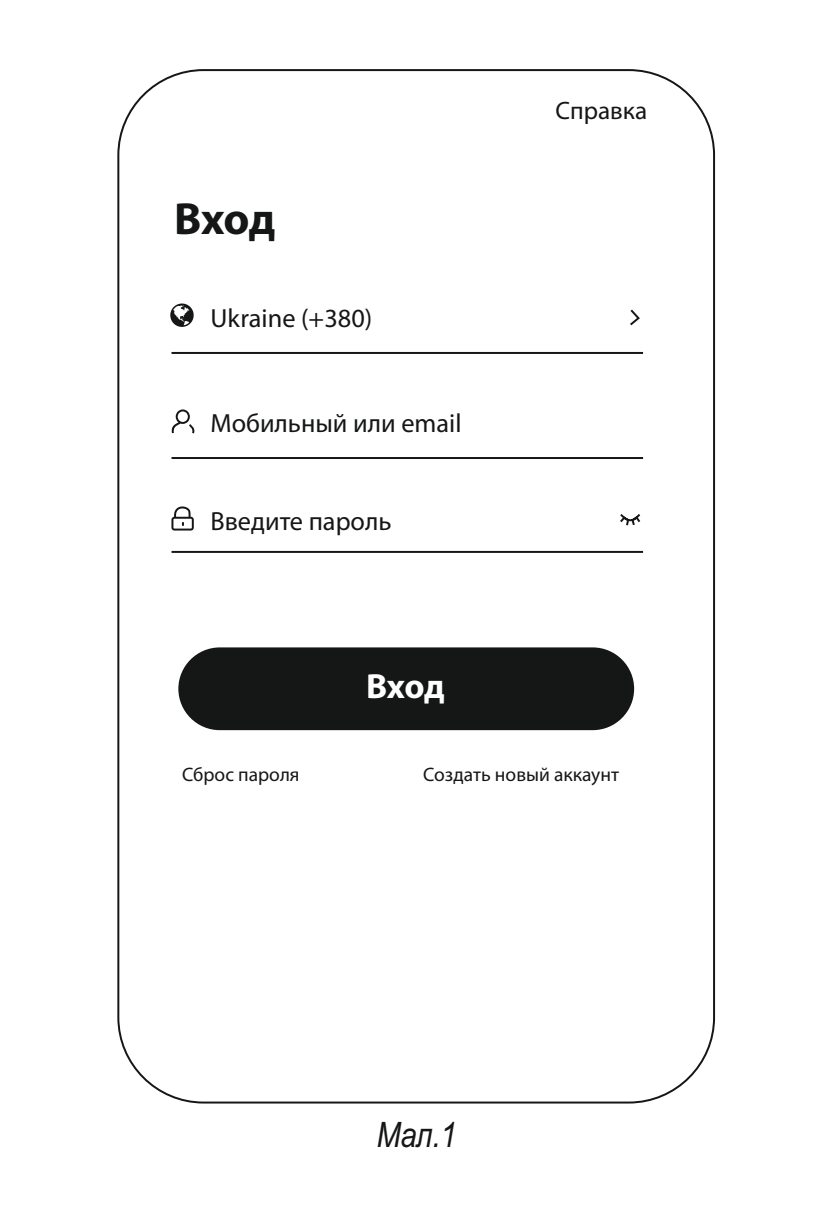
<style>
.page{position:relative;width:834px;height:1231px;background:#fff}
.page>*{position:absolute;margin:0;border:0;box-sizing:border-box;transform-origin:0 0}
.t1{font:700 45.15px "Myriad Pro";color:#151616}
.t2{font:italic 35px "Arial Narrow";color:#151616}
.t3{font:700 35px "Myriad Pro";color:#fff}
.t4{font:26.25px "Myriad Pro";color:#151616}
.t5{font:25.2px "Myriad Pro";color:#151616}
.t6{font:19.6px "Myriad Pro";color:#151616}
</style>
<div class="page">
<hr style="left:171px;top:352px;width:472px;height:2px;background:#151616">
<hr style="left:171px;top:457px;width:472px;height:2px;background:#151616">
<hr style="left:171px;top:551px;width:472px;height:2px;background:#151616">
<svg style="left:630px;top:309px;width:10px;height:17px"></svg>
<div style="left:178px;top:647px;width:456px;height:83px;background:#151616;border-radius:41px"></div>
<svg style="left:620px;top:514px;width:21px;height:12px"></svg>
<svg style="left:170px;top:303px;width:24px;height:24px"></svg>
<svg style="left:171px;top:409px;width:24px;height:24px"></svg>
<svg style="left:171px;top:506px;width:23px;height:24px"></svg>
<h1 class="t1" style="left:174px;top:200px;width:103px">Вход</h1>
<p class="t4" style="left:210px;top:307px;width:163px">Ukraine (+380)</p>
<p class="t4" style="left:210px;top:412px;width:252px">Мобильный или email</p>
<p class="t4" style="left:210px;top:510px;width:182px">Введите пароль</p>
<h2 class="t3" style="left:366px;top:671px;width:80px">Вход</h2>
<p class="t5" style="left:555px;top:100px;width:93px">Справка</p>
<p class="t6" style="left:182px;top:766px;width:119px">Сброс пароля</p>
<p class="t6" style="left:423px;top:766px;width:197px">Создать новый аккаунт</p>
<h2 class="t2" style="left:376px;top:1121px;width:82px">Мал.1</h2>
</div>
